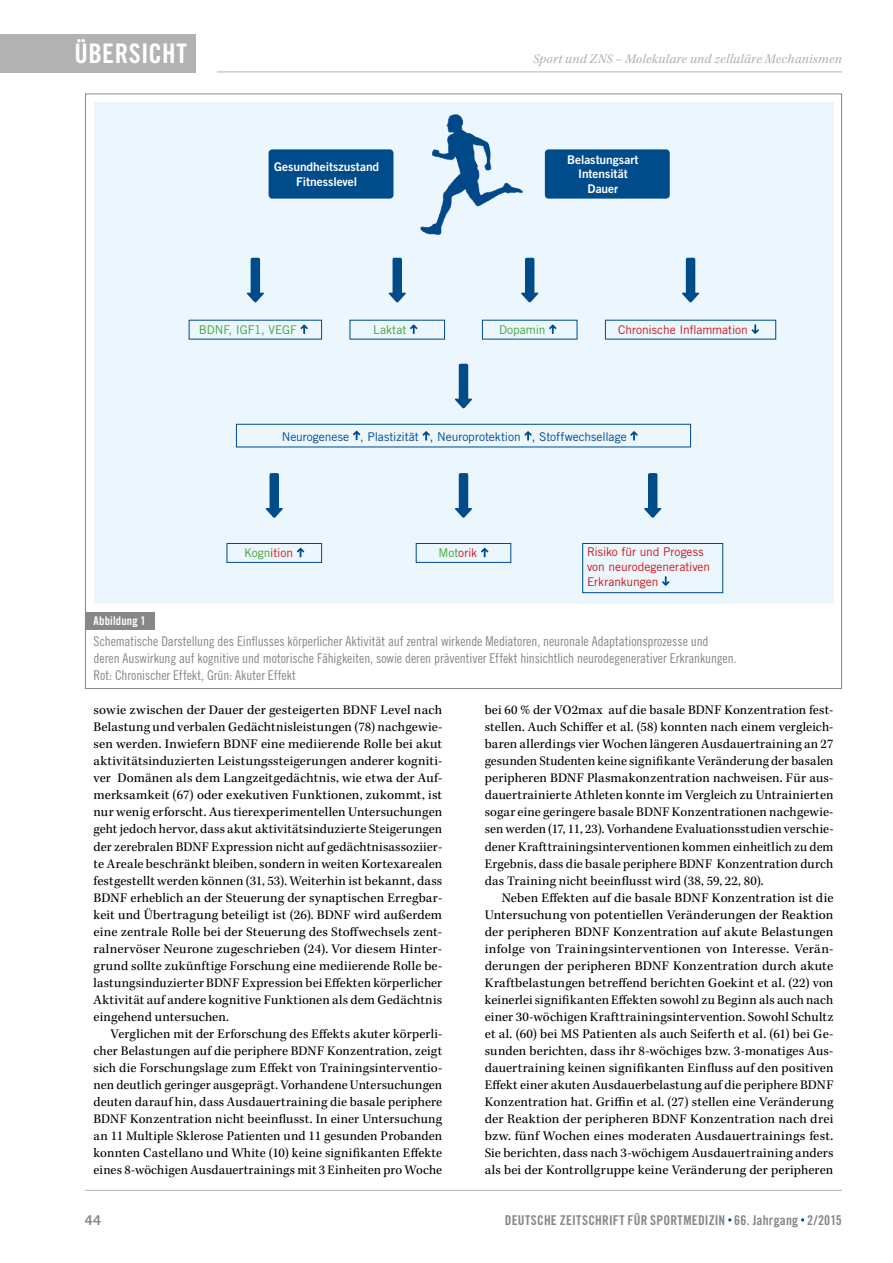
<style>
.page{position:relative;width:893px;height:1263px;background:#fff}
.page>*{position:absolute;margin:0;border:0;box-sizing:border-box;transform-origin:0 0}
.t1{font:27px "Trade Gothic LT Std Bd Cn 20";color:#fff}
.t2{font:13.5px/17px "Kepler Std";letter-spacing:.01em;color:#000;text-align:justify}
.t3{font:13.5px/17px "Trade Gothic LT Std Cn 18";letter-spacing:-.005em;color:#878787}
.t4{font:13.5px "Trade Gothic LT Std Bd Cn 20";letter-spacing:.015em;color:#878787}
.t5{font:italic 13.5px "Kepler Std";letter-spacing:.015em;color:#b3b2b2}
.t6{font:700 13.5px "Trade Gothic LT Std";color:#878787}
.t7{font:12px/14.7px "Trade Gothic LT Std";letter-spacing:-.005em;color:#cd171a}
.t8{font:12px/14.7px "Trade Gothic LT Std Bd 2";letter-spacing:-.005em;color:#fff;text-align:center}
.t9{font:12px "Trade Gothic LT Std";letter-spacing:-.005em;color:#004b89}
.t10{font:12px "Trade Gothic LT Std";letter-spacing:-.005em;color:#3fa535}
.t11{font:12px "Trade Gothic LT Std Bd Cn 20";letter-spacing:.015em;color:#fff}
.s1{color:#3fa535}
</style>
<div class="page">
<div style="left:0;top:34px;width:196px;height:38px;background:#b3b2b2"></div>
<hr style="left:217px;top:72px;width:625px;height:1px;background:#b3b2b2">
<hr style="left:85px;top:1190px;width:757px;height:1px;background:#b3b2b2">
<div style="left:85px;top:94px;width:757px;height:595px;background:#fff;border:1px solid #878787"></div>
<div style="left:85px;top:612px;width:69px;height:17px;background:#878787"></div>
<div style="left:94px;top:102px;width:739px;height:502px;background:#ebf6fd"></div>
<img style="left:420px;top:114px;width:103px;height:121px">
<svg style="left:297px;top:548px;width:7px;height:9px"></svg>
<div style="left:226px;top:543px;width:96px;height:20px;border:1px solid #004b89"></div>
<svg style="left:353px;top:431px;width:7px;height:9px"></svg>
<svg style="left:422px;top:431px;width:8px;height:10px"></svg>
<svg style="left:524px;top:431px;width:8px;height:10px"></svg>
<svg style="left:630px;top:431px;width:8px;height:10px"></svg>
<div style="left:236px;top:424px;width:455px;height:23px;border:1px solid #004b89"></div>
<svg style="left:481px;top:548px;width:7px;height:9px"></svg>
<div style="left:416px;top:543px;width:95px;height:20px;border:1px solid #004b89"></div>
<svg style="left:549px;top:324px;width:7px;height:10px"></svg>
<svg style="left:752px;top:324px;width:7px;height:10px"></svg>
<svg style="left:410px;top:324px;width:7px;height:10px"></svg>
<svg style="left:300px;top:324px;width:8px;height:10px"></svg>
<svg style="left:662px;top:576px;width:7px;height:10px"></svg>
<div style="left:582px;top:543px;width:141px;height:50px;border:1px solid #004b89"></div>
<div style="left:269px;top:149px;width:124px;height:50px;background:#004b89;border-radius:4px"></div>
<div style="left:545px;top:149px;width:125px;height:50px;background:#004b89;border-radius:4px"></div>
<div style="left:686px;top:258px;width:9px;height:37px;background:#004b89;border-radius:2px"></div>
<svg style="left:682px;top:293px;width:18px;height:10px"></svg>
<div style="left:525px;top:258px;width:9px;height:37px;background:#004b89;border-radius:2px"></div>
<svg style="left:521px;top:293px;width:18px;height:10px"></svg>
<div style="left:393px;top:258px;width:9px;height:37px;background:#004b89;border-radius:2px"></div>
<svg style="left:388px;top:293px;width:18px;height:10px"></svg>
<div style="left:459px;top:364px;width:9px;height:37px;background:#004b89;border-radius:2px"></div>
<svg style="left:455px;top:399px;width:17px;height:10px"></svg>
<div style="left:459px;top:473px;width:9px;height:37px;background:#004b89;border-radius:2px"></div>
<svg style="left:455px;top:508px;width:17px;height:10px"></svg>
<div style="left:270px;top:473px;width:9px;height:37px;background:#004b89;border-radius:2px"></div>
<svg style="left:265px;top:508px;width:18px;height:10px"></svg>
<div style="left:648px;top:473px;width:9px;height:37px;background:#004b89;border-radius:2px"></div>
<svg style="left:644px;top:508px;width:18px;height:10px"></svg>
<div style="left:251px;top:258px;width:9px;height:37px;background:#004b89;border-radius:2px"></div>
<svg style="left:246px;top:293px;width:18px;height:10px"></svg>
<h1 class="t1" style="left:75px;top:37px;width:41px">Übersicht</h1>
<p class="t5" style="left:533px;top:51px;width:310px">Sport und ZNS – Molekulare und zelluläre Mechanismen</p>
<p class="t8" style="left:274px;top:159px;width:107px">Gesundheitszustand<br>Fitnesslevel</p>
<p class="t8" style="left:567px;top:152px;width:73px">Belastungsart<br>Intensität<br>Dauer</p>
<p class="t11" style="left:94px;top:614px;width:54px">Abbildung 1</p>
<p class="t10" style="left:199px;top:322px;width:99px">BDNF, IGF1, VEGF</p>
<p class="t10" style="left:373px;top:322px;width:35px">Laktat</p>
<p class="t10" style="left:499px;top:322px;width:48px">Dopamin</p>
<p class="t7" style="left:618px;top:322px;width:131px">Chronische Inflammation</p>
<p class="t9" style="left:282px;top:429px;width:346px">Neurogenese , Plastizität , Neuroprotektion , Stoffwechsellage</p>
<p class="t7" style="left:244px;top:545px;width:51px"><span class="s1">Kogn</span>ition</p>
<p class="t7" style="left:438px;top:545px;width:40px"><span class="s1">Mot</span>orik</p>
<p class="t7" style="left:587px;top:545px;width:125px">Risiko für und Progess von neurodegenerativen<br>Erkrankungen</p>
<p class="t3" style="left:94px;top:633px;width:645px">Schematische Darstellung des Einflusses körperlicher Aktivität auf zentral wirkende Mediatoren, neuronale Adaptationsprozesse und deren Auswirkung auf kognitive und motorische Fähigkeiten, sowie deren präventiver Effekt hinsichtlich neurodegenerativer Erkrankungen.<br>Rot: Chronischer Effekt, Grün: Akuter Effekt</p>
<p class="t2" style="left:94px;top:702px;width:350px">sowie zwischen der Dauer der gesteigerten BDNF Level nach Belastung und verbalen Gedächtnisleistungen (78) nachgewie&shy;sen werden. Inwiefern BDNF eine mediierende Rolle bei akut aktivitätsinduzierten Leistungssteigerungen anderer kogniti&shy;ver Domänen als dem Langzeitgedächtnis, wie etwa der Auf&shy;merksamkeit (67) oder exekutiven Funktionen, zukommt, ist nur wenig erforscht. Aus tierexperimentellen Untersuchungen geht jedoch hervor, dass akut aktivitätsinduzierte Steigerungen der zerebralen BDNF Expression nicht auf gedächtnisassoziier&shy;te Areale beschränkt bleiben, sondern in weiten Kortexarealen festgestellt werden können (31, 53). Weiterhin ist bekannt, dass BDNF erheblich an der Steuerung der synaptischen Erregbar&shy;keit und Übertragung beteiligt ist (26). BDNF wird außerdem eine zentrale Rolle bei der Steuerung des Stoffwechsels zent&shy;ralnervöser Neurone zugeschrieben (24). Vor diesem Hinter&shy;grund sollte zukünftige Forschung eine mediierende Rolle be&shy;lastungsinduzierter BDNF Expression bei Effekten körperlicher Aktivität auf andere kognitive Funktionen als dem Gedächtnis eingehend untersuchen.</p>
<p class="t2" style="left:94px;top:1025px;width:350px;text-indent:17px">Verglichen mit der Erforschung des Effekts akuter körperli&shy;cher Belastungen auf die periphere BDNF Konzentration, zeigt sich die Forschungslage zum Effekt von Trainingsinterventio&shy;nen deutlich geringer ausgeprägt. Vorhandene Untersuchungen deuten darauf hin, dass Ausdauertraining die basale periphere BDNF Konzentration nicht beeinflusst. In einer Untersuchung an 11 Multiple Sklerose Patienten und 11 gesunden Probanden konnten Castellano und White (10) keine signifikanten Effekte eines 8-wöchigen Ausdauertrainings mit 3 Einheiten pro Woche</p>
<p class="t2" style="left:485px;top:702px;width:350px">bei 60 % der VO2max auf die basale BDNF Konzentration fest&shy;stellen. Auch Schiffer et al. (58) konnten nach einem vergleich&shy;baren allerdings vier Wochen längeren Ausdauertraining an 27 gesunden Studenten keine signifikante Veränderung der basalen peripheren BDNF Plasmakonzentration nachweisen. Für aus&shy;dauertrainierte Athleten konnte im Vergleich zu Untrainierten sogar eine geringere basale BDNF Konzentrationen nachgewie&shy;sen werden (17, 11, 23). Vorhandene Evaluationsstudien verschie&shy;dener Krafttrainingsinterventionen kommen einheitlich zu dem Ergebnis, dass die basale periphere BDNF Konzentration durch das Training nicht beeinflusst wird (38, 59, 22, 80).</p>
<p class="t2" style="left:485px;top:889px;width:350px;text-indent:17px">Neben Effekten auf die basale BDNF Konzentration ist die Untersuchung von potentiellen Veränderungen der Reaktion der peripheren BDNF Konzentration auf akute Belastungen infolge von Trainingsinterventionen von Interesse. Verän&shy;derungen der peripheren BDNF Konzentration durch akute Kraftbelastungen betreffend berichten Goekint et al. (22) von keinerlei signifikanten Effekten sowohl zu Beginn als auch nach einer 30-wöchigen Krafttrainingsintervention. Sowohl Schultz et al. (60) bei MS Patienten als auch Seiferth et al. (61) bei Ge&shy;sunden berichten, dass ihr 8-wöchiges bzw. 3-monatiges Aus&shy;dauertraining keinen signifikanten Einfluss auf den positiven Effekt einer akuten Ausdauerbelastung auf die periphere BDNF Konzentration hat. Griffin et al. (27) stellen eine Veränderung der Reaktion der peripheren BDNF Konzentration nach drei bzw. fünf Wochen eines moderaten Ausdauertrainings fest.<br>Sie berichten, dass nach 3-wöchigem Ausdauertraining anders als bei der Kontrollgruppe keine Veränderung der peripheren</p>
<p class="t6" style="left:85px;top:1211px;width:18px">44</p>
<p class="t4" style="left:505px;top:1212px;width:339px">DEUTSCHE ZEITSCHRIFT FÜR SPORTMEDIZIN 66. Jahrgang 2/2015</p>
</div>
